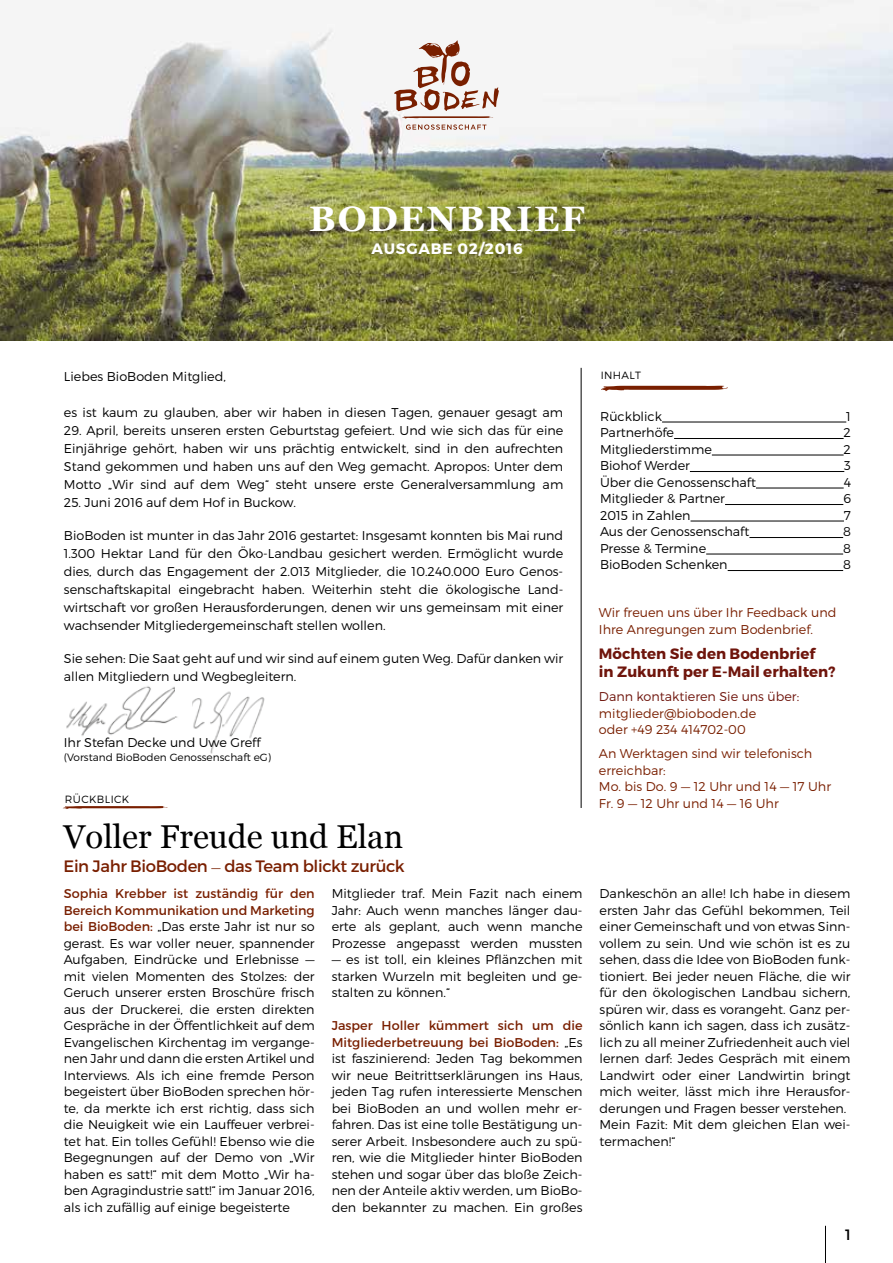
<style>
.page{position:relative;width:893px;height:1263px;background:#fff}
.page>*{position:absolute;margin:0;border:0;box-sizing:border-box;transform-origin:0 0}
.t1{font:700 35.25px "Georgia";letter-spacing:.05em;color:#fff}
.t2{font:33px "Georgia";color:#000}
.t3{font:16.5px "Montserrat";letter-spacing:-.025em;color:#791f00}
.t4{font:700 15.15px "Montserrat";letter-spacing:.05em;color:#fff}
.t5{font:700 15px/18px "Montserrat";color:#6f150c}
.t6{font:15px "Montserrat";color:#000}
.t7{font:300 12.75px/16.5px "Montserrat";color:#000;text-align:justify}
.t8{font:300 12.75px/16.5px "Montserrat";color:#791f00}
.t9{font:300 12.75px "Montserrat";color:#6f150c}
.t10{font:300 10.5px "Montserrat";color:#000}
.t11{font:300 10.5px "Montserrat";letter-spacing:.04em;color:#000}
.s1{font-weight:300;font-size:12.75px}
.s2{font-weight:400;color:#791f00}
</style>
<div class="page">
<img style="left:66px;top:686px;width:110px;height:50px">
<img style="left:176px;top:691px;width:89px;height:63px">
<hr style="left:581px;top:368px;width:1px;height:440px;background:#000">
<hr style="left:662px;top:422px;width:184px;height:1px;background:#000">
<hr style="left:674px;top:438px;width:170px;height:1px;background:#000">
<hr style="left:712px;top:455px;width:132px;height:1px;background:#000">
<hr style="left:690px;top:471px;width:154px;height:1px;background:#000">
<hr style="left:756px;top:488px;width:88px;height:1px;background:#000">
<hr style="left:725px;top:504px;width:118px;height:1px;background:#000">
<hr style="left:690px;top:521px;width:154px;height:1px;background:#000">
<hr style="left:749px;top:537px;width:94px;height:1px;background:#000">
<hr style="left:706px;top:554px;width:137px;height:1px;background:#000">
<hr style="left:728px;top:570px;width:115px;height:1px;background:#000">
<svg style="left:601px;top:386px;width:127px;height:5px"></svg>
<svg style="left:63px;top:806px;width:105px;height:3px"></svg>
<img style="left:0;top:0;width:893px;height:340px">
<svg style="left:406px;top:125px;width:80px;height:5px"></svg>
<svg style="left:394px;top:40px;width:105px;height:79px"></svg>
<hr style="left:825px;top:1226px;width:1px;height:37px;background:#000">
<h1 class="t1" style="left:309px;top:192px;width:277px">BODENBRIEF</h1>
<p class="t4" style="left:372px;top:239px;width:153px">AUSGABE 02/2016</p>
<p class="t7" style="left:64px;top:368px;width:164px">Liebes BioBoden Mitglied,</p>
<p class="t7" style="left:64px;top:404px;width:501px">es ist kaum zu glauben, aber wir haben in diesen Tagen, genauer gesagt am</p>
<p class="t7" style="left:64px;top:421px;width:501px;line-height:18px">29. April, bereits unseren ersten Geburtstag gefeiert. Und wie sich das für eine Einjährige gehört, haben wir uns prächtig entwickelt, sind in den aufrechten Stand gekommen und haben uns auf den Weg gemacht. Apropos: Unter dem Motto „Wir sind auf dem Weg“ steht unsere erste Generalversammlung am</p>
<p class="t7" style="left:64px;top:494px;width:233px">25. Juni 2016 auf dem Hof in Buckow.</p>
<p class="t7" style="left:64px;top:526px;width:501px;line-height:18px">BioBoden ist munter in das Jahr 2016 gestartet: Insgesamt konnten bis Mai rund 1.300 Hektar Land für den Öko-Landbau gesichert werden. Ermöglicht wurde dies, durch das Engagement der 2.013 Mitglieder, die 10.240.000 Euro Genos&shy;senschaftskapital eingebracht haben. Weiterhin steht die ökologische Land&shy;wirtschaft vor großen Herausforderungen, denen wir uns gemeinsam mit einer wachsender Mitgliedergemeinschaft stellen wollen.</p>
<p class="t7" style="left:64px;top:650px;width:501px;line-height:18px">Sie sehen: Die Saat geht auf und wir sind auf einem guten Weg. Dafür danken wir allen Mitgliedern und Wegbegleitern.</p>
<p class="t7" style="left:64px;top:734px;width:198px">Ihr Stefan Decke und Uwe Greff</p>
<p class="t10" style="left:64px;top:751px;width:209px">(Vorstand BioBoden Genossenschaft eG)</p>
<p class="t11" style="left:65px;top:793px;width:66px">RÜCKBLICK</p>
<h2 class="t2" style="left:64px;top:812px;width:341px">Voller Freude und Elan</h2>
<p class="t3" style="left:64px;top:855px;width:343px">Ein Jahr BioBoden <span class="s1">—</span> das Team blickt zurück</p>
<p class="t7" style="left:64px;top:885px;width:252px"><span class="s2">Sophia Krebber ist zuständig für den Bereich Kommunikation und Marketing bei BioBoden:</span> „Das erste Jahr ist nur so gerast. Es war voller neuer, spannender Aufgaben, Eindrücke und Erlebnisse — mit vielen Momenten des Stolzes: der Geruch unserer ersten Broschüre frisch aus der Druckerei, die ersten direkten Gespräche in der Öffentlichkeit auf dem Evangelischen Kirchentag im vergange&shy;nen Jahr und dann die ersten Artikel und Interviews. Als ich eine fremde Person begeistert über BioBoden sprechen hör&shy;te, da merkte ich erst richtig, dass sich die Neuigkeit wie ein Lauffeuer verbrei&shy;tet hat. Ein tolles Gefühl! Ebenso wie die Begegnungen auf der Demo von „Wir haben es satt!“ mit dem Motto „Wir ha&shy;ben Agragindustrie satt!“ im Januar 2016, als ich zufällig auf einige begeisterte</p>
<p class="t7" style="left:332px;top:885px;width:252px">Mitglieder traf. Mein Fazit nach einem Jahr: Auch wenn manches länger dau&shy;erte als geplant, auch wenn manche Prozesse angepasst werden mussten</p>
<p class="t7" style="left:332px;top:951px;width:252px">— es ist toll, ein kleines Pflänzchen mit starken Wurzeln mit begleiten und ge&shy;stalten zu können.“</p>
<p class="t7" style="left:332px;top:1017px;width:252px"><span class="s2">Jasper Holler kümmert sich um die Mitgliederbetreuung bei BioBoden:</span> „Es ist faszinierend: Jeden Tag bekommen wir neue Beitrittserklärungen ins Haus, jeden Tag rufen interessierte Menschen bei BioBoden an und wollen mehr er&shy;fahren. Das ist eine tolle Bestätigung un&shy;serer Arbeit. Insbesondere auch zu spü&shy;ren, wie die Mitglieder hinter BioBoden stehen und sogar über das bloße Zeich&shy;nen der Anteile aktiv werden, um BioBo&shy;den bekannter zu machen. Ein großes</p>
<p class="t10" style="left:601px;top:369px;width:42px">INHALT</p>
<p class="t7" style="left:600px;top:408px;width:63px">Rückblick</p>
<p class="t7" style="left:846px;top:408px;width:6px">1</p>
<p class="t7" style="left:600px;top:424px;width:75px">Partnerhöfe</p>
<p class="t7" style="left:844px;top:424px;width:9px">2</p>
<p class="t7" style="left:600px;top:441px;width:113px">Mitgliederstimme</p>
<p class="t7" style="left:844px;top:441px;width:9px">2</p>
<p class="t7" style="left:600px;top:457px;width:91px">Biohof Werder</p>
<p class="t7" style="left:844px;top:457px;width:8px">3</p>
<p class="t7" style="left:600px;top:474px;width:157px">Über die Genossenschaft</p>
<p class="t7" style="left:844px;top:474px;width:9px">4</p>
<p class="t7" style="left:600px;top:490px;width:126px">Mitglieder &amp; Partner</p>
<p class="t7" style="left:843px;top:490px;width:9px">6</p>
<p class="t7" style="left:600px;top:507px;width:92px">2015 in Zahlen</p>
<p class="t7" style="left:844px;top:507px;width:9px">7</p>
<p class="t7" style="left:600px;top:523px;width:151px">Aus der Genossenschaft</p>
<p class="t7" style="left:843px;top:523px;width:9px">8</p>
<p class="t7" style="left:600px;top:540px;width:108px">Presse &amp; Termine</p>
<p class="t7" style="left:843px;top:540px;width:9px">8</p>
<p class="t7" style="left:600px;top:556px;width:129px">BioBoden Schenken</p>
<p class="t7" style="left:843px;top:556px;width:9px">8</p>
<p class="t8" style="left:599px;top:604px;width:239px">Wir freuen uns über Ihr Feedback und<br>Ihre Anregungen zum Bodenbrief.</p>
<p class="t5" style="left:599px;top:645px;width:238px">Möchten Sie den Bodenbrief<br>in Zukunft per E-Mail erhalten?</p>
<p class="t9" style="left:599px;top:689px;width:202px">Dann kontaktieren Sie uns über:</p>
<p class="t8" style="left:599px;top:705px;width:159px">mitglieder@bioboden.de oder +49 234 414702-00</p>
<p class="t8" style="left:599px;top:745px;width:234px">An Werktagen sind wir telefonisch erreichbar:<br>Mo. bis Do. 9 — 12 Uhr und 14 — 17 Uhr<br>Fr. 9 — 12 Uhr und 14 — 16 Uhr</p>
<p class="t7" style="left:600px;top:885px;width:252px;text-align:left">Dankeschön an alle! Ich habe in diesem ersten Jahr das Gefühl bekommen, Teil einer Gemeinschaft und von etwas Sinn&shy;vollem zu sein. Und wie schön ist es zu sehen, dass die Idee von BioBoden funk&shy;tioniert. Bei jeder neuen Fläche, die wir für den ökologischen Landbau sichern, spüren wir, dass es vorangeht. Ganz per&shy;sönlich kann ich sagen, dass ich zusätz&shy;lich zu all meiner Zufriedenheit auch viel lernen darf: Jedes Gespräch mit einem Landwirt oder einer Landwirtin bringt mich weiter, lässt mich ihre Herausfor&shy;derungen und Fragen besser verstehen.<br>Mein Fazit: Mit dem gleichen Elan wei&shy;termachen!“</p>
<p class="t6" style="left:845px;top:1226px;width:7px">1</p>
</div>
